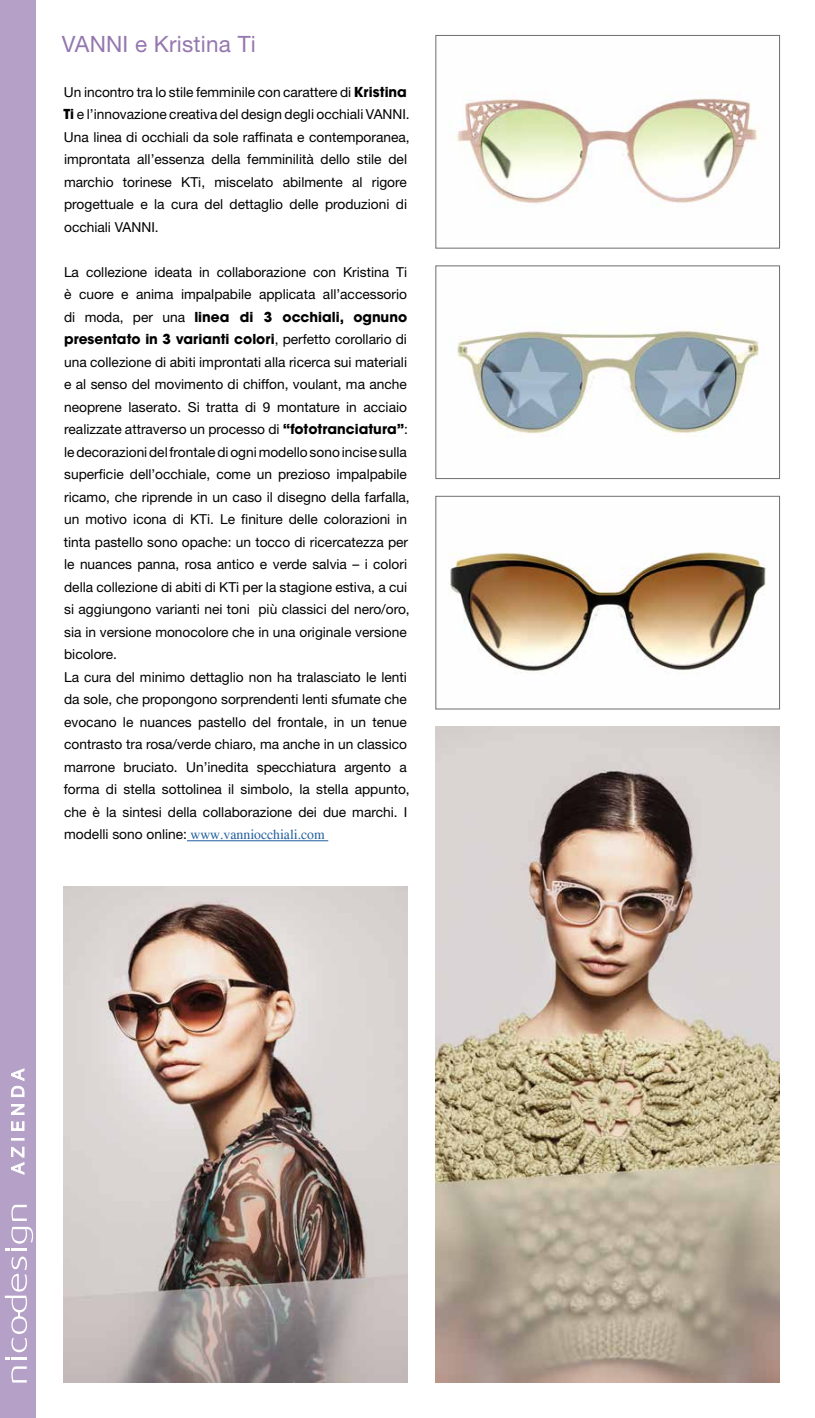
<style>
.page{position:relative;width:815px;height:1418px;background:#fff}
.page>*{position:absolute;margin:0;border:0;box-sizing:border-box;transform-origin:0 0}
.t1{font:22.5px "Helvetica Neue LT Pro";letter-spacing:.01em;color:#9577af}
.t2{font:13.75px/22.5px "Helvetica Neue LT Pro";color:#000}
.t3{font:700 13.75px/22.5px "Avant Garde LT";color:#000}
.t4{font:13.75px "Times";color:#215e9e}
.s1{font-family:"Avant Garde LT";font-weight:700}
.s2{font-family:"Helvetica Neue LT Pro";font-weight:400}
.s3{font-family:"Helvetica Neue LT Pro";color:#000}
</style>
<div class="page">
<img style="left:436px;top:726px;width:344px;height:656px">
<hr style="left:187px;top:840px;width:141px;height:1px;background:#215e9e">
<img style="left:455px;top:92px;width:304px;height:115px">
<div style="left:436px;top:35px;width:344px;height:213px;border:1px solid #6d6e71"></div>
<div style="left:0;top:0;width:36px;height:1417px;background:#b5a0c7"></div>
<svg style="left:11px;top:1366px;width:16px;height:16px"></svg>
<svg style="left:11px;top:1204px;width:16px;height:16px"></svg>
<svg style="left:5px;top:1226px;width:28px;height:24px"></svg>
<svg style="left:5px;top:1256px;width:22px;height:103px"></svg>
<svg style="left:11px;top:1068px;width:13px;height:106px"></svg>
<img style="left:64px;top:886px;width:343px;height:496px">
<img style="left:457px;top:324px;width:303px;height:113px">
<div style="left:436px;top:265px;width:344px;height:214px;border:1px solid #6d6e71"></div>
<img style="left:450px;top:552px;width:316px;height:121px">
<div style="left:436px;top:496px;width:344px;height:213px;border:1px solid #6d6e71"></div>
<h1 class="t1" style="left:62px;top:30px;width:195px">VANNI e Kristina Ti</h1>
<p class="t2" style="left:63px;top:80px;width:348px">Un incontro tra lo stile femminile con carattere di <span class="s1">Kristina Ti</span> e l’innovazione creativa del design degli occhiali VANNI.<br>Una linea di occhiali da sole raffinata e contemporanea, improntata all’essenza della femminilità dello stile del marchio torinese KTi, miscelato abilmente al rigore progettuale e la cura del dettaglio delle produzioni di occhiali VANNI.</p>
<p class="t2" style="left:64px;top:260px;width:345px">La collezione ideata in collaborazione con Kristina Ti è cuore e anima impalpabile applicata all’accessorio</p>
<p class="t3" style="left:64px;top:305px;width:345px"><span class="s2">di moda, per una</span> linea di 3 occhiali, ognuno presentato in 3 varianti colori<span class="s2">, perfetto corollario di</span></p>
<p class="t2" style="left:64px;top:350px;width:347px">una collezione di abiti improntati alla ricerca sui materiali e al senso del movimento di chiffon, voulant, ma anche neoprene laserato. Si tratta di 9 montature in acciaio realizzate attraverso un processo di <span class="s1">“fototranciatura”</span>: le decorazioni del frontale di ogni modello sono incise sulla superficie dell’occhiale, come un prezioso impalpabile ricamo, che riprende in un caso il disegno della farfalla, un motivo icona di KTi. Le finiture delle colorazioni in tinta pastello sono opache: un tocco di ricercatezza per le nuances panna, rosa antico e verde salvia – i colori della collezione di abiti di KTi per la stagione estiva, a cui si aggiungono varianti nei toni più classici del nero/oro, sia in versione monocolore che in una originale versione bicolore.<br>La cura del minimo dettaglio non ha tralasciato le lenti da sole, che propongono sorprendenti lenti sfumate che evocano le nuances pastello del frontale, in un tenue contrasto tra rosa/verde chiaro, ma anche in un classico marrone bruciato. Un’inedita specchiatura argento a forma di stella sottolinea il simbolo, la stella appunto, che è la sintesi della collaborazione dei due marchi. I</p>
<p class="t4" style="left:64px;top:826px;width:262px"><span class="s3">modelli sono online:</span> www.vanniocchiali.com</p>
</div>
